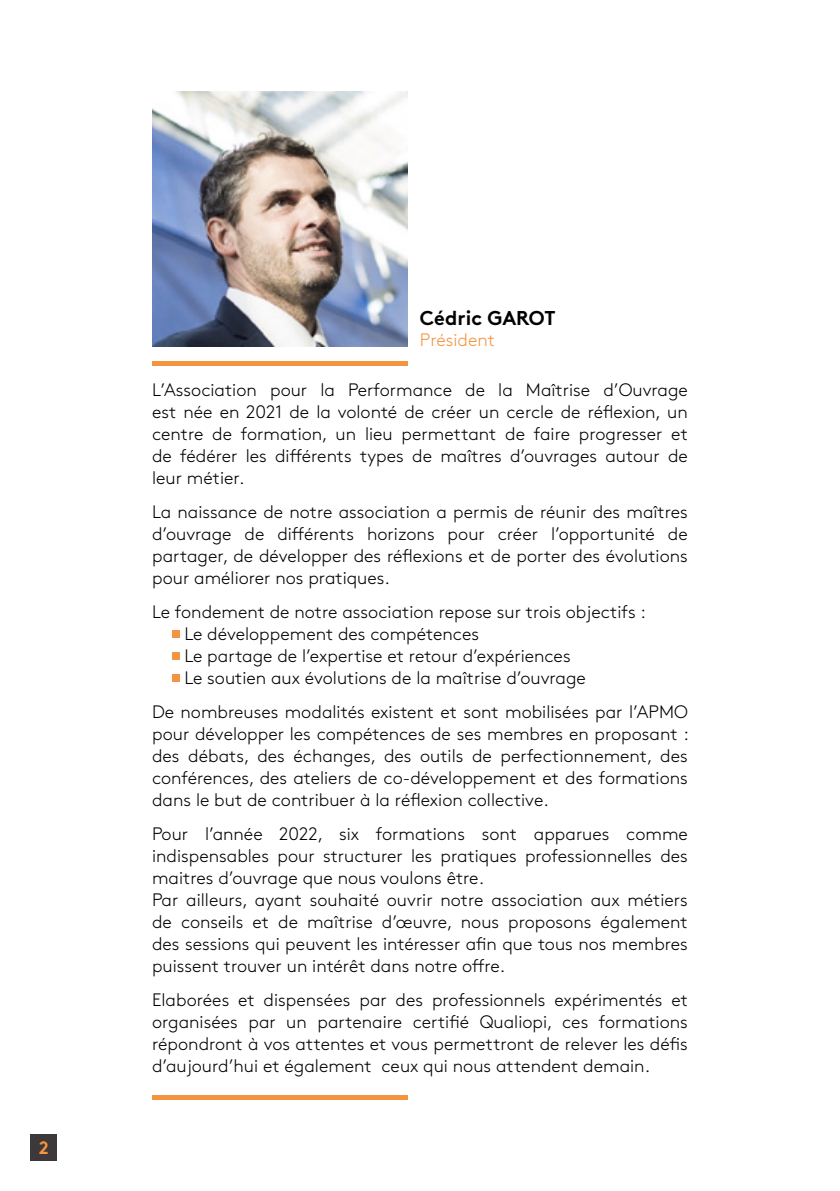
<style>
.page{position:relative;width:840px;height:1191px;background:#fff}
.page>*{position:absolute;margin:0;border:0;box-sizing:border-box;transform-origin:0 0}
.t1{font:700 20px "Brown";color:#000}
.t2{font:300 18px/22px "Brown";color:#000;text-align:justify}
.t3{font:300 18px "Brown";color:#f4943f}
.t4{font:700 18px "Brown";color:#f4943f}
</style>
<div class="page">
<div style="left:171px;top:630px;width:8px;height:8px;background:#f4943f"></div>
<div style="left:171px;top:652px;width:8px;height:8px;background:#f4943f"></div>
<div style="left:171px;top:674px;width:8px;height:8px;background:#f4943f"></div>
<hr style="left:152px;top:1095px;width:255px;height:4px;background:#f4943f">
<img style="left:152px;top:91px;width:255px;height:255px">
<div style="left:30px;top:1134px;width:26px;height:26px;background:#3d3839"></div>
<div style="left:152px;top:361px;width:255px;height:5px;background:#f4943f"></div>
<p class="t4" style="left:39px;top:1132px;width:11px">2</p>
<p class="t1" style="left:420px;top:301px;width:137px">Cédric GAROT</p>
<p class="t3" style="left:420px;top:327px;width:76px">Président</p>
<p class="t2" style="left:152px;top:377px;width:537px">L’Association pour la Performance de la Maîtrise d’Ouvrage est née en 2021 de la volonté de créer un cercle de réflexion, un centre de formation, un lieu permettant de faire progresser et de fédérer les différents types de maîtres d’ouvrages autour de leur métier.</p>
<p class="t2" style="left:152px;top:499px;width:537px">La naissance de notre association a permis de réunir des maîtres d’ouvrage de différents horizons pour créer l’opportunité de partager, de développer des réflexions et de porter des évolutions pour améliorer nos pratiques.</p>
<p class="t2" style="left:184px;top:599px;width:463px;text-align:left;text-indent:-32px">Le fondement de notre association repose sur trois objectifs :<br>Le développement des compétences<br>Le partage de l’expertise et retour d’expériences<br>Le soutien aux évolutions de la maîtrise d’ouvrage</p>
<p class="t2" style="left:152px;top:699px;width:538px">De nombreuses modalités existent et sont mobilisées par l’APMO pour développer les compétences de ses membres en proposant : des débats, des échanges, des outils de perfectionnement, des conférences, des ateliers de co-développement et des formations dans le but de contribuer à la réflexion collective.</p>
<p class="t2" style="left:152px;top:821px;width:537px;text-align:left">Pour l’année 2022, six formations sont apparues comme indispensables pour structurer les pratiques professionnelles des maitres d’ouvrage que nous voulons être.<br>Par ailleurs, ayant souhaité ouvrir notre association aux métiers de conseils et de maîtrise d’œuvre, nous proposons également des sessions qui peuvent les intéresser afin que tous nos membres puissent trouver un intérêt dans notre offre.</p>
<p class="t2" style="left:152px;top:987px;width:537px">Elaborées et dispensées par des professionnels expérimentés et organisées par un partenaire certifié Qualiopi, ces formations répondront à vos attentes et vous permettront de relever les défis d’aujourd’hui et également ceux qui nous attendent demain.</p>
</div>
